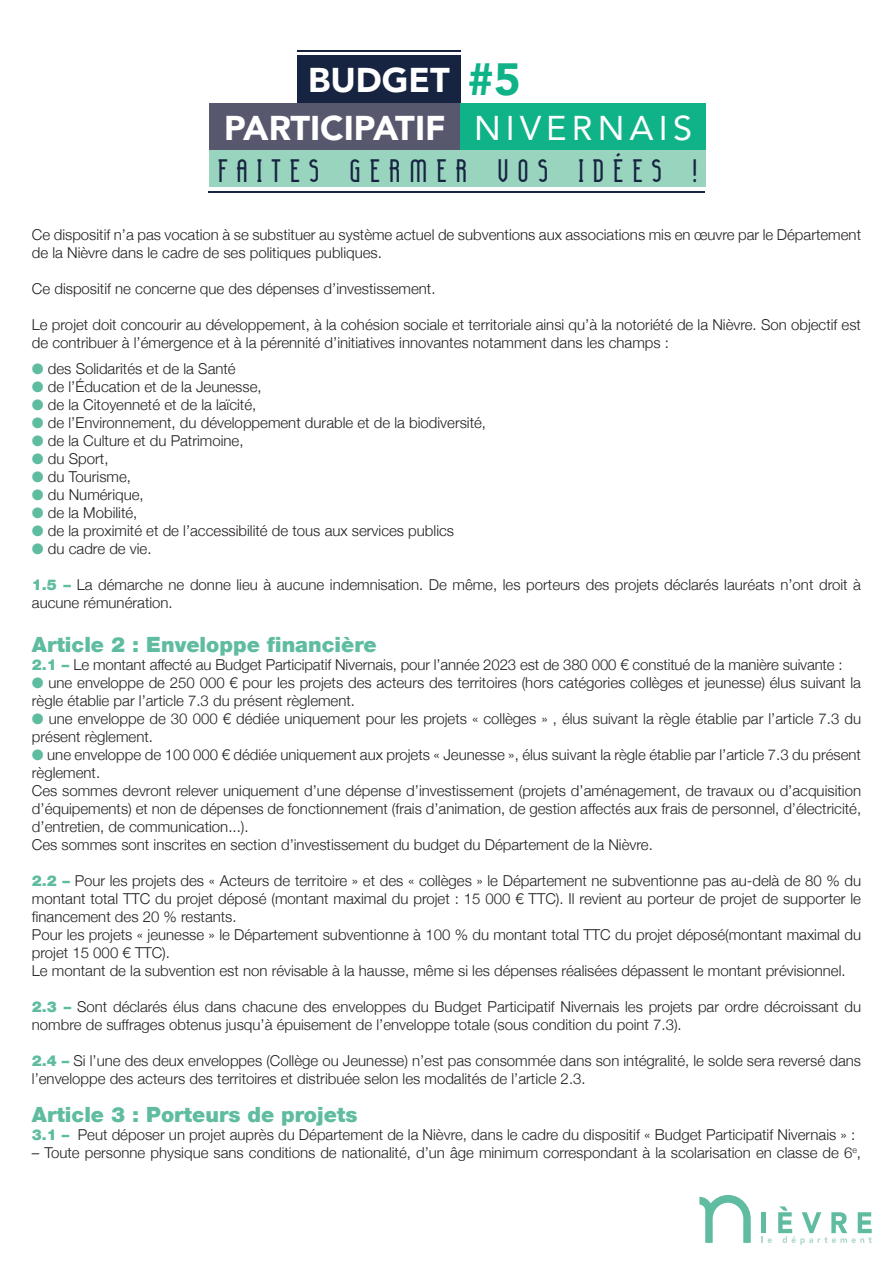
<style>
.page{position:relative;width:893px;height:1263px;background:#fff}
.page>*{position:absolute;margin:0;border:0;box-sizing:border-box;transform-origin:0 0}
.t1{font:900 45.15px "Avenir";color:#10b388}
.t2{font:900 34.35px "Avenir";color:#fff}
.t3{font:34.35px "Avenir";letter-spacing:.15em;color:#fff}
.t4{font:31.5px "Lady Ice Revisited";letter-spacing:.28em;color:#162441}
.t5{font:900 21px "Helvetica Neue LT";color:#5fbca1}
.t6{font:300 15px/18px "Helvetica Neue";color:#231f20}
.s1{color:#5fbca1}
.s2{font-family:"Helvetica Neue LT";font-weight:900;color:#5fbca1}
</style>
<div class="page">
<svg style="left:762px;top:1236px;width:10px;height:7px"></svg>
<hr style="left:762px;top:1212px;width:4px;height:21px;background:#5fbca1">
<svg style="left:778px;top:1206px;width:94px;height:39px"></svg>
<svg style="left:699px;top:1195px;width:52px;height:48px"></svg>
<hr style="left:209px;top:191px;width:496px;height:1px;background:#162441">
<hr style="left:297px;top:50px;width:164px;height:2px;background:#162441">
<div style="left:297px;top:55px;width:164px;height:49px;background:#162441"></div>
<div style="left:209px;top:103px;width:252px;height:49px;background:#57586e"></div>
<div style="left:460px;top:103px;width:246px;height:49px;background:#10b388"></div>
<div style="left:209px;top:151px;width:497px;height:36px;background:#99d4be"></div>
<p class="t1" style="left:467px;top:41px;width:55px">#5</p>
<p class="t2" style="left:308px;top:51px;width:143px">BUDGET</p>
<p class="t2" style="left:224px;top:99px;width:223px">PARTICIPATIF</p>
<p class="t3" style="left:474px;top:101px;width:220px">NIVERNAIS</p>
<p class="t4" style="left:217px;top:151px;width:481px">FAITES GERMER VOS IDÉES !</p>
<p class="t6" style="left:32px;top:225px;width:831px">Ce dispositif n’a pas vocation à se substituer au système actuel de subventions aux associations mis en œuvre par le Département de la Nièvre dans le cadre de ses politiques publiques.</p>
<p class="t6" style="left:32px;top:279px;width:405px">Ce dispositif ne concerne que des dépenses d’investissement.</p>
<p class="t6" style="left:32px;top:315px;width:831px">Le projet doit concourir au développement, à la cohésion sociale et territoriale ainsi qu’à la notoriété de la Nièvre. Son objectif est de contribuer à l’émergence et à la pérennité d’initiatives innovantes notamment dans les champs :</p>
<p class="t6" style="left:32px;top:360px;width:205px"><span class="s1">●</span> des Solidarités et de la Santé</p>
<p class="t6" style="left:32px;top:378px;width:231px"><span class="s1">●</span> de l’Éducation et de la Jeunesse,</p>
<p class="t6" style="left:32px;top:396px;width:226px"><span class="s1">●</span> de la Citoyenneté et de la laïcité,</p>
<p class="t6" style="left:32px;top:414px;width:456px"><span class="s1">●</span> de l’Environnement, du développement durable et de la biodiversité,</p>
<p class="t6" style="left:32px;top:432px;width:213px"><span class="s1">●</span> de la Culture et du Patrimoine,</p>
<p class="t6" style="left:32px;top:450px;width:78px"><span class="s1">●</span> du Sport,</p>
<p class="t6" style="left:32px;top:468px;width:101px"><span class="s1">●</span> du Tourisme,</p>
<p class="t6" style="left:32px;top:486px;width:113px"><span class="s1">●</span> du Numérique,</p>
<p class="t6" style="left:32px;top:504px;width:107px"><span class="s1">●</span> de la Mobilité,</p>
<p class="t6" style="left:32px;top:522px;width:424px"><span class="s1">●</span> de la proximité et de l’accessibilité de tous aux services publics</p>
<p class="t6" style="left:32px;top:540px;width:121px"><span class="s1">●</span> du cadre de vie.</p>
<p class="t6" style="left:32px;top:576px;width:831px"><span class="s2">1.5 –</span> La démarche ne donne lieu à aucune indemnisation. De même, les porteurs des projets déclarés lauréats n’ont droit à aucune rémunération.</p>
<p class="t5" style="left:32px;top:632px;width:346px">Article 2 : Enveloppe financière</p>
<p class="t6" style="left:32px;top:655px;width:812px"><span class="s2">2.1 –</span> Le montant affecté au Budget Participatif Nivernais, pour l’année 2023 est de 380 000 € constitué de la manière suivante :</p>
<p class="t6" style="left:32px;top:673px;width:831px"><span class="s1">●</span> une enveloppe de 250 000 € pour les projets des acteurs des territoires (hors catégories collèges et jeunesse) élus suivant la règle établie par l’article 7.3 du présent règlement.</p>
<p class="t6" style="left:32px;top:709px;width:831px"><span class="s1">●</span> une enveloppe de 30 000 € dédiée uniquement pour les projets « collèges » , élus suivant la règle établie par l’article 7.3 du présent règlement.</p>
<p class="t6" style="left:32px;top:745px;width:831px"><span class="s1">●</span> une enveloppe de 100 000 € dédiée uniquement aux projets « Jeunesse », élus suivant la règle établie par l’article 7.3 du présent règlement.</p>
<p class="t6" style="left:32px;top:781px;width:831px;text-align:justify">Ces sommes devront relever uniquement d’une dépense d’investissement (projets d’aménagement, de travaux ou d’acquisition d’équipements) et non de dépenses de fonctionnement (frais d’animation, de gestion affectés aux frais de personnel, d’électricité, d’entretien, de communication...).</p>
<p class="t6" style="left:32px;top:835px;width:622px">Ces sommes sont inscrites en section d’investissement du budget du Département de la Nièvre.</p>
<p class="t6" style="left:32px;top:871px;width:831px;text-align:justify"><span class="s2">2.2 –</span> Pour les projets des « Acteurs de territoire » et des « collèges » le Département ne subventionne pas au-delà de 80 % du montant total TTC du projet déposé (montant maximal du projet : 15 000 € TTC). Il revient au porteur de projet de supporter le financement des 20 % restants.</p>
<p class="t6" style="left:32px;top:925px;width:831px">Pour les projets « jeunesse » le Département subventionne à 100 % du montant total TTC du projet déposé(montant maximal du projet 15 000 € TTC).</p>
<p class="t6" style="left:32px;top:961px;width:815px">Le montant de la subvention est non révisable à la hausse, même si les dépenses réalisées dépassent le montant prévisionnel.</p>
<p class="t6" style="left:32px;top:997px;width:831px"><span class="s2">2.3 –</span> Sont déclarés élus dans chacune des enveloppes du Budget Participatif Nivernais les projets par ordre décroissant du nombre de suffrages obtenus jusqu’à épuisement de l’enveloppe totale (sous condition du point 7.3).</p>
<p class="t6" style="left:32px;top:1051px;width:831px"><span class="s2">2.4 –</span> Si l’une des deux enveloppes (Collège ou Jeunesse) n’est pas consommée dans son intégralité, le solde sera reversé dans l’enveloppe des acteurs des territoires et distribuée selon les modalités de l’article 2.3.</p>
<p class="t5" style="left:32px;top:1102px;width:327px">Article 3 : Porteurs de projets</p>
<p class="t6" style="left:32px;top:1125px;width:825px"><span class="s2">3.1 –</span> Peut déposer un projet auprès du Département de la Nièvre, dans le cadre du dispositif « Budget Participatif Nivernais » :</p>
<p class="t6" style="left:32px;top:1143px;width:831px">– Toute personne physique sans conditions de nationalité, d’un âge minimum correspondant à la scolarisation en classe de 6<sup>e</sup>,</p>
</div>
